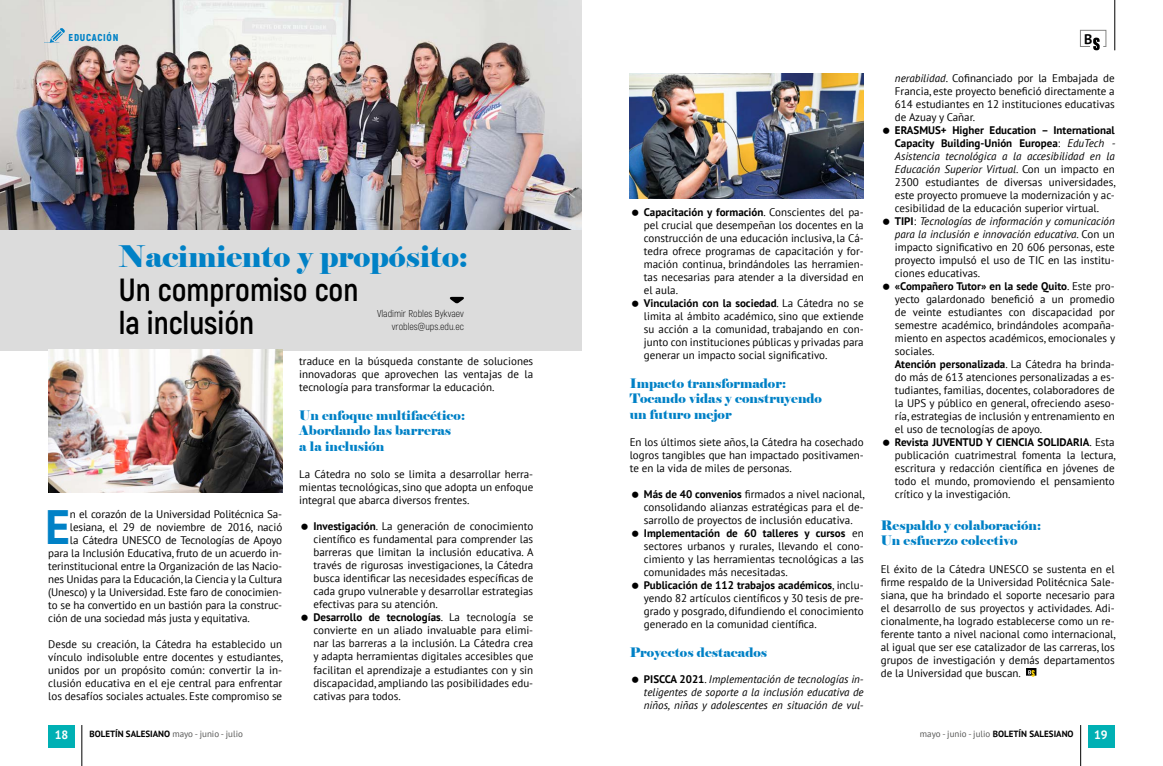
<style>
.page{position:relative;width:1163px;height:766px;background:#fff}
.page>*{position:absolute;margin:0;border:0;box-sizing:border-box;transform-origin:0 0}
.t1{font:700 48.1px "PT Sans";color:#0081c6}
.t2{font:700 32px/33px "Akrobat";color:#000}
.t3{font:29.6px "Elephant";color:#0081c6}
.t4{font:700 14px "PT Sans";color:#000}
.t5{font:13px/15.6px "Elephant";color:#0081c6}
.t6{font:700 12px "PT Sans";color:#fff}
.t7{font:11px/13px "PT Sans";color:#000;text-align:justify}
.t8{font:italic 11px/13px "PT Sans";color:#000;text-align:justify}
.t9{font:300 10px/13px "Akrobat";color:#000;text-align:right}
.t10{font:900 10px "Akrobat";letter-spacing:.075em;color:#0081c6}
.t11{font:700 9px "PT Sans";color:#000}
.t12{font:9px "PT Sans";color:#575756}
.s1{font-weight:700}
.s2{font-weight:700;font-style:normal}
.s3{font-style:normal}
.s4{font-style:italic}
.s5{font-weight:400;color:#575756}
.s6{font-weight:700;color:#000}
</style>
<div class="page">
<img style="left:0;top:0;width:581px;height:230px">
<div style="left:0;top:230px;width:581px;height:120px;background:#d6d6d6"></div>
<svg style="left:1026px;top:668px;width:10px;height:8px"></svg>
<img style="left:629px;top:74px;width:234px;height:124px">
<img style="left:48px;top:349px;width:234px;height:143px">
<svg style="left:450px;top:297px;width:14px;height:6px"></svg>
<svg style="left:44px;top:28px;width:21px;height:16px"></svg>
<hr style="left:1114px;top:0;width:1px;height:50px;background:#000">
<svg style="left:1079px;top:30px;width:27px;height:20px"></svg>
<div style="left:1087px;top:724px;width:27px;height:23px;background:#00b0b4"></div>
<hr style="left:1079px;top:724px;width:1px;height:41px;background:#000">
<hr style="left:81px;top:724px;width:1px;height:41px;background:#000">
<div style="left:48px;top:724px;width:27px;height:23px;background:#00b0b4"></div>
<p class="t10" style="left:69px;top:31px;width:51px">EDUCACIÓN</p>
<p class="t4" style="left:1083px;top:30px;width:10px">B</p>
<h3 class="t3" style="left:119px;top:238px;width:351px">Nacimiento y propósito:</h3>
<h2 class="t2" style="left:119px;top:272px;width:241px">Un compromiso con la inclusión</h2>
<p class="t9" style="left:377px;top:307px;width:88px">Vladimir Robles Bykvaev vrobles@ups.edu.ec</p>
<h1 class="t1" style="left:45px;top:494px;width:27px">E</h1>
<p class="t7" style="left:70px;top:507px;width:214px">n el corazón de la Universidad Politécnica Sa-</p>
<p class="t7" style="left:70px;top:520px;width:214px">lesiana, el 29 de noviembre de 2016, nació</p>
<p class="t7" style="left:70px;top:533px;width:214px">la Cátedra UNESCO de Tecnologías de Apoyo</p>
<p class="t7" style="left:48px;top:546px;width:235px">para la Inclusión Educativa, fruto de un acuerdo in-</p>
<p class="t7" style="left:48px;top:559px;width:235px">terinstitucional entre la Organización de las Nacio-</p>
<p class="t7" style="left:48px;top:572px;width:235px">nes Unidas para la Educación, la Ciencia y la Cultura</p>
<p class="t7" style="left:48px;top:585px;width:235px">(Unesco) y la Universidad. Este faro de conocimien-</p>
<p class="t7" style="left:48px;top:598px;width:235px">to se ha convertido en un bastión para la construc-</p>
<p class="t7" style="left:48px;top:611px;width:203px">ción de una sociedad más justa y equitativa.</p>
<p class="t7" style="left:48px;top:637px;width:236px">Desde su creación, la Cátedra ha establecido un vínculo indisoluble entre docentes y estudiantes, unidos por un propósito común: convertir la in&shy;clusión educativa en el eje central para enfrentar los desafíos sociales actuales. Este compromiso se</p>
<p class="t7" style="left:299px;top:354px;width:235px">traduce en la búsqueda constante de soluciones innovadoras que aprovechen las ventajas de la tecnología para transformar la educación.</p>
<p class="t5" style="left:299px;top:407px;width:167px">Un enfoque multifacético:<br>Abordando las barreras<br>a la inclusión</p>
<p class="t7" style="left:299px;top:467px;width:235px">La Cátedra no solo se limita a desarrollar herra&shy;mientas tecnológicas, sino que adopta un enfoque integral que abarca diversos frentes.</p>
<p class="t7" style="left:313px;top:519px;width:222px;text-align:left"><span class="s1">Investigación</span>. La generación de conocimiento científico es fundamental para comprender las barreras que limitan la inclusión educativa. A través de rigurosas investigaciones, la Cátedra busca identificar las necesidades específicas de cada grupo vulnerable y desarrollar estrategias efectivas para su atención.<br><span class="s1">Desarrollo de tecnologías</span>. La tecnología se convierte en un aliado invaluable para elimi&shy;nar las barreras a la inclusión. La Cátedra crea y adapta herramientas digitales accesibles que facilitan el aprendizaje a estudiantes con y sin discapacidad, ampliando las posibilidades edu&shy;cativas para todos.</p>
<p class="t7" style="left:643px;top:205px;width:221px;text-align:left"><span class="s1">Capacitación y formación</span>. Conscientes del pa&shy;pel crucial que desempeñan los docentes en la construcción de una educación inclusiva, la Cá&shy;tedra ofrece programas de capacitación y for&shy;mación continua, brindándoles las herramien&shy;tas necesarias para atender a la diversidad en el aula.<br><span class="s1">Vinculación con la sociedad</span>. La Cátedra no se limita al ámbito académico, sino que extiende su acción a la comunidad, trabajando en con&shy;junto con instituciones públicas y privadas para generar un impacto social significativo.</p>
<p class="t5" style="left:629px;top:375px;width:194px">Impacto transformador:<br>Tocando vidas y construyendo un futuro mejor</p>
<p class="t7" style="left:629px;top:435px;width:235px">En los últimos siete años, la Cátedra ha cosechado logros tangibles que han impactado positivamen&shy;te en la vida de miles de personas.</p>
<p class="t7" style="left:643px;top:487px;width:222px;text-align:left"><span class="s1">Más de 40 convenios</span> firmados a nivel nacional, consolidando alianzas estratégicas para el de&shy;sarrollo de proyectos de inclusión educativa.<br><span class="s1">Implementación de 60 talleres y cursos</span> en sectores urbanos y rurales, llevando el cono&shy;cimiento y las herramientas tecnológicas a las comunidades más necesitadas.<br><span class="s1">Publicación de 112 trabajos académicos</span>, inclu&shy;yendo 82 artículos científicos y 30 tesis de pre&shy;grado y posgrado, difundiendo el conocimiento generado en la comunidad científica.</p>
<p class="t5" style="left:629px;top:644px;width:139px">Proyectos destacados</p>
<p class="t8" style="left:643px;top:672px;width:221px"><span class="s2">PISCCA 2021</span><span class="s3">.</span> Implementación de tecnologías in&shy;teligentes de soporte a la inclusión educativa de niños, niñas y adolescentes en situación de vul-</p>
<p class="t7" style="left:894px;top:71px;width:221px"><span class="s4">nerabilidad</span>. Cofinanciado por la Embajada de Francia, este proyecto benefició directamente a 614 estudiantes en 12 instituciones educativas de Azuay y Cañar.</p>
<p class="t7" style="left:894px;top:123px;width:222px;text-align:left"><span class="s1">ERASMUS+ Higher Education – International Capacity Building-Unión Europea</span>: <span class="s4">EduTech - Asistencia tecnológica a la accesibilidad en la Educación Superior Virtual</span>. Con un impacto en 2300 estudiantes de diversas universidades, este proyecto promueve la modernización y ac&shy;cesibilidad de la educación superior virtual.<br><span class="s1">TIPI</span>: <span class="s4">Tecnologías de información y comunicación para la inclusión e innovación educativa</span>. Con un impacto significativo en 20 606 personas, este proyecto impulsó el uso de TIC en las institu&shy;ciones educativas.<br><span class="s1">«Compañero Tutor» en la sede Quito</span>. Este pro&shy;yecto galardonado benefició a un promedio de veinte estudiantes con discapacidad por semestre académico, brindándoles acompaña&shy;miento en aspectos académicos, emocionales y sociales.<br><span class="s1">Atención personalizada</span>. La Cátedra ha brinda&shy;do más de 613 atenciones personalizadas a es&shy;tudiantes, familias, docentes, colaboradores de la UPS y público en general, ofreciendo aseso&shy;ría, estrategias de inclusión y entrenamiento en el uso de tecnologías de apoyo.<br><span class="s1">Revista JUVENTUD Y CIENCIA SOLIDARIA</span>. Esta publicación cuatrimestral fomenta la lectura, escritura y redacción científica en jóvenes de todo el mundo, promoviendo el pensamiento crítico y la investigación.</p>
<p class="t5" style="left:880px;top:517px;width:162px">Respaldo y colaboración:<br>Un esfuerzo colectivo</p>
<p class="t7" style="left:880px;top:562px;width:236px">El éxito de la Cátedra UNESCO se sustenta en el firme respaldo de la Universidad Politécnica Sale&shy;siana, que ha brindado el soporte necesario para el desarrollo de sus proyectos y actividades. Adi&shy;cionalmente, ha logrado establecerse como un re&shy;ferente tanto a nivel nacional como internacional, al igual que ser ese catalizador de las carreras, los grupos de investigación y demás departamentos de la Universidad que buscan.</p>
<p class="t6" style="left:55px;top:727px;width:15px">18</p>
<p class="t11" style="left:89px;top:727px;width:155px">BOLETÍN SALESIANO <span class="s5">mayo - junio - julio</span></p>
<p class="t12" style="left:919px;top:728px;width:155px">mayo - junio - julio <span class="s6">BOLETÍN SALESIANO</span></p>
<p class="t6" style="left:1094px;top:727px;width:15px">19</p>
</div>
